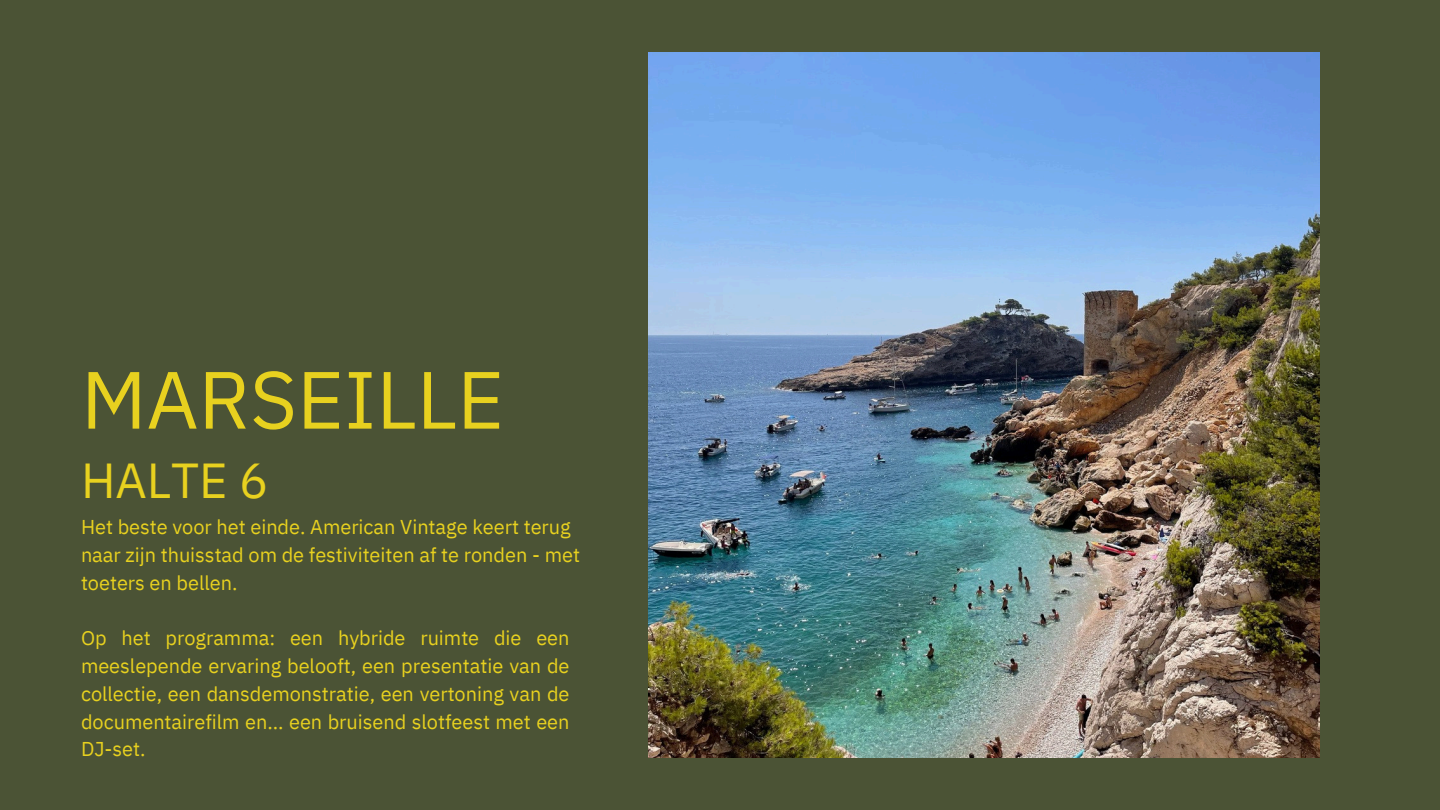
<style>
.page{position:relative;width:1440px;height:810px;background:#4b5335}
.page>*{position:absolute;margin:0;border:0;box-sizing:border-box;transform-origin:0 0}
.t1{font:81px "IBM Plex Sans";color:#e8d11f}
.t2{font:49px "IBM Plex Sans";color:#e8d11f}
.t3{font:20px/27.8px "IBM Plex Sans";color:#e8d11f}
</style>
<div class="page">
<img style="left:648px;top:52px;width:672px;height:706px">
<p class="t1" style="left:81px;top:346px;width:425px">MARSEILLE</p>
<p class="t2" style="left:81px;top:447px;width:189px">HALTE 6</p>
<h1 class="t3" style="left:81px;top:513px;width:501px">Het beste voor het einde. American Vintage keert terug naar zijn thuisstad om de festiviteiten af te ronden - met toeters en bellen.</h1>
<p class="t3" style="left:81px;top:624px;width:490px;text-align:justify">Op het programma: een hybride ruimte die een meeslepende ervaring belooft, een presentatie van de collectie, een dansdemonstratie, een vertoning van de documentairefilm en... een bruisend slotfeest met een DJ-set.</p>
</div>
